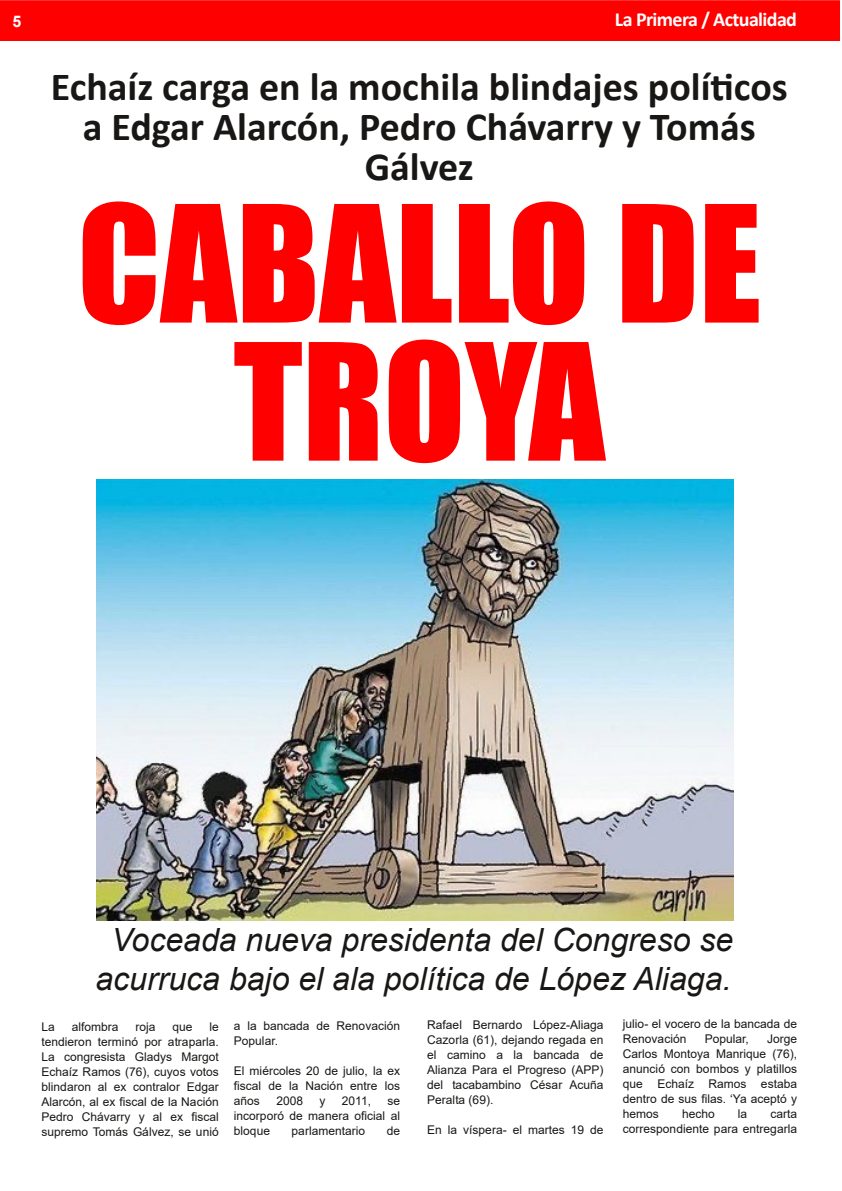
<style>
.page{position:relative;width:842px;height:1191px;background:#fff}
.page>*{position:absolute;margin:0;border:0;box-sizing:border-box;transform-origin:0 0}
.t1{font:150px/138px "Impact";color:#f00;text-align:center}
.t2{font:700 40px/40px "Calibri";color:#181715;text-align:center}
.t3{font:italic 32px/39px "Arial";color:#181715;text-align:center}
.t4{font:700 20px "Calibri";letter-spacing:-.03em;color:#fff}
.t5{font:700 16px "Arial";color:#fff}
.t6{font:12px/15px "Arial";color:#181715;text-align:justify}
</style>
<div class="page">
<div style="left:0;top:0;width:840px;height:41px;background:#f00"></div>
<img style="left:97px;top:479px;width:637px;height:441px">
<h3 class="t5" style="left:12px;top:12px;width:10px">5</h3>
<h3 class="t4" style="left:615px;top:11px;width:184px">La Primera / Actualidad</h3>
<h2 class="t2" style="left:51px;top:69px;width:739px">Echaíz carga en la mochila blindajes políticos a Edgar Alarcón, Pedro Chávarry y Tomás<br>Gálvez</h2>
<h1 class="t1" style="left:77px;top:194px;width:685px">CABALLO DE<br>TROYA</h1>
<h3 class="t3" style="left:96px;top:920px;width:639px">Voceada nueva presidenta del Congreso se acurruca bajo el ala política de López Aliaga.</h3>
<p class="t6" style="left:42px;top:1019px;width:179px;text-indent:168px">le tendieron terminó por atraparla.<br>La congresista Gladys Margot Echaíz Ramos (76), cuyos votos blindaron al ex contralor Edgar Alarcón, al ex fiscal de la Nación Pedro Chávarry y al ex fiscal supremo Tomás Gálvez, se unió</p>
<p class="t6" style="left:234px;top:1017px;width:168px">a la bancada de Renovación<br>Popular.</p>
<p class="t6" style="left:42px;top:1019px;width:15px">La</p>
<p class="t6" style="left:72px;top:1019px;width:48px">alfombra</p>
<p class="t6" style="left:135px;top:1019px;width:22px">roja</p>
<p class="t6" style="left:172px;top:1019px;width:22px">que</p>
<p class="t6" style="left:234px;top:1062px;width:168px">El miércoles 20 de julio, la ex fiscal de la Nación entre los años</p>
<p class="t6" style="left:276px;top:1092px;width:28px">2008</p>
<p class="t6" style="left:319px;top:1092px;width:7px">y</p>
<p class="t6" style="left:342px;top:1092px;width:31px">2011,</p>
<p class="t6" style="left:234px;top:1092px;width:168px;text-indent:154px">se incorporó de manera oficial al bloque</p>
<p class="t6" style="left:292px;top:1122px;width:75px">parlamentario</p>
<p class="t6" style="left:387px;top:1122px;width:15px">de</p>
<p class="t6" style="left:427px;top:1017px;width:178px">Rafael Bernardo López-Aliaga Cazorla (61), dejando regada en el camino a la bancada de Alianza Para el Progreso (APP) del tacabambino César Acuña Peralta (69).</p>
<p class="t6" style="left:427px;top:1122px;width:178px">En la víspera- el martes 19 de</p>
<p class="t6" style="left:623px;top:1016px;width:176px">julio- el vocero de la bancada de<br>Renovación</p>
<p class="t6" style="left:623px;top:1031px;width:176px;text-indent:144px">Jorge Carlos Montoya Manrique (76), anunció con bombos y platillos que Echaíz Ramos estaba dentro de sus filas. ‘Ya aceptó y hemos</p>
<p class="t6" style="left:705px;top:1031px;width:46px">Popular,</p>
<p class="t6" style="left:682px;top:1106px;width:34px">hecho</p>
<p class="t6" style="left:738px;top:1106px;width:11px">la</p>
<p class="t6" style="left:623px;top:1106px;width:176px;text-align:right">carta<br>correspondiente para entregarla</p>
</div>
